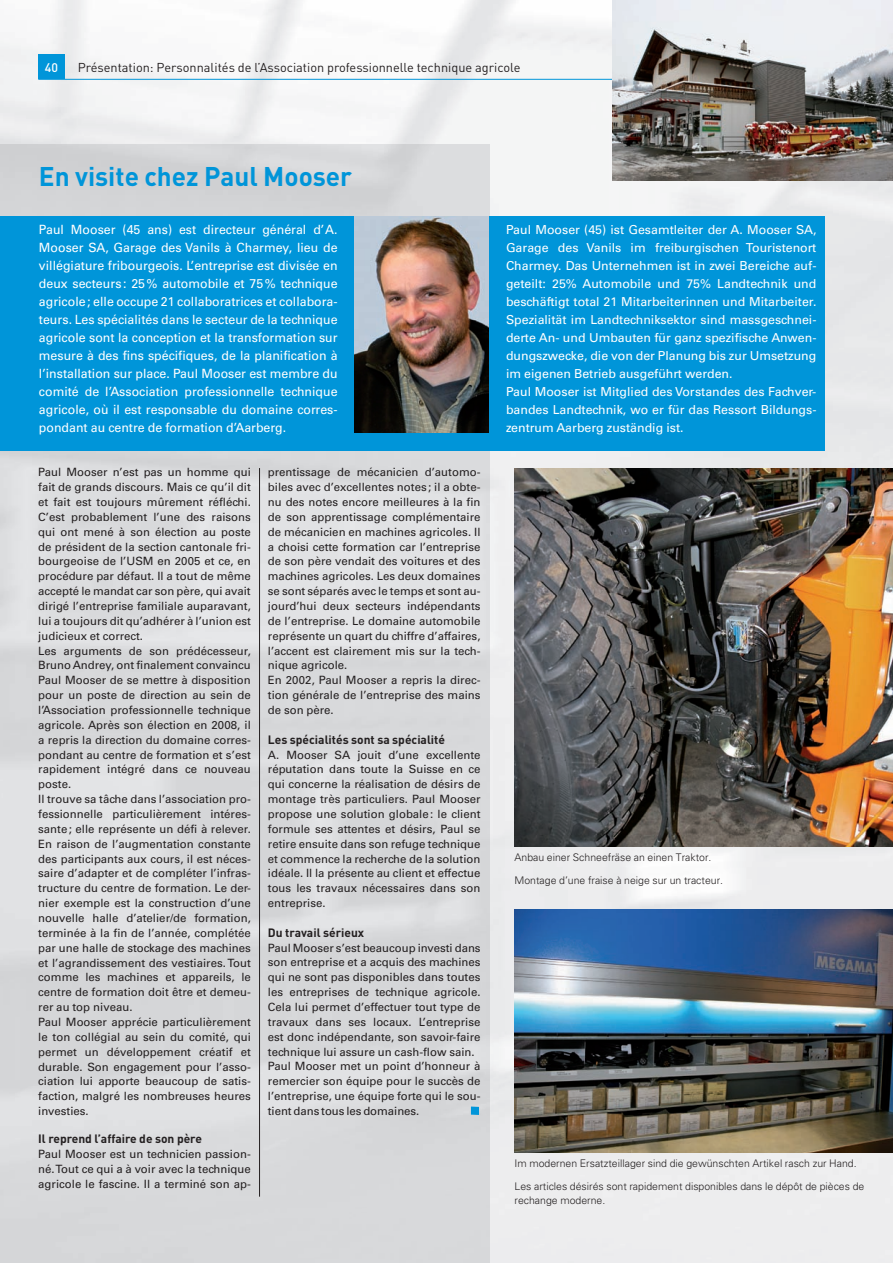
<style>
.page{position:relative;width:893px;height:1263px;background:#fff}
.page>*{position:absolute;margin:0;border:0;box-sizing:border-box;transform-origin:0 0}
.t1{font:700 26.7px "DIN";color:#0095d9}
.t2{font:12.75px/18px "Univers";color:#fff;text-align:justify}
.t3{font:12.75px "DIN";color:#231f20}
.t4{font:12.3px/18px "Univers";color:#fff}
.t5{font:500 12.3px "DIN";color:#fff}
.t6{font:700 12px "DIN";color:#231f20}
.t7{font:11.4px/14.9px "Univers";color:#231f20}
.t8{font:300 10.5px/22.8px "Univers";color:#231f20}
</style>
<div class="page">
<img style="left:489px;top:153px;width:404px;height:1110px">
<div style="left:38px;top:54px;width:27px;height:25px;background:#0095d9"></div>
<hr style="left:38px;top:79px;width:787px;height:1px;background:#0095d9">
<img style="left:0;top:144px;width:489px;height:1119px">
<hr style="left:259px;top:468px;width:1px;height:729px;background:#231f20">
<div style="left:0;top:216px;width:825px;height:234px;background:#0095d9"></div>
<img style="left:355px;top:216px;width:133px;height:216px">
<img style="left:612px;top:0;width:281px;height:180px">
<div style="left:471px;top:1106px;width:8px;height:9px;background:#0095d9"></div>
<img style="left:514px;top:468px;width:379px;height:378px">
<img style="left:514px;top:909px;width:379px;height:243px">
<p class="t5" style="left:45px;top:60px;width:15px">40</p>
<p class="t3" style="left:78px;top:59px;width:444px">Présentation: Personnalités de l’Association professionnelle technique agricole</p>
<h1 class="t1" style="left:39px;top:159px;width:315px">En visite chez Paul Mooser</h1>
<p class="t2" style="left:39px;top:221px;width:300px">Paul Mooser (45 ans) est directeur général d’ A.<br>Mooser SA, Garage des Vanils à Charmey, lieu de villégiature fribourgeois. L’entreprise est divisée en deux secteurs : 25 % automobile et 75 % technique agricole ; elle occupe 21 collaboratrices et collabora&shy;teurs. Les spécialités dans le secteur de la technique agricole sont la conception et la transformation sur mesure à des fins spécifiques, de la planification à l’installation sur place. Paul Mooser est membre du comité de l’Association professionnelle technique agricole, où il est responsable du domaine corres&shy;pondant au centre de formation d’Aarberg.</p>
<p class="t4" style="left:506px;top:221px;width:312px">Paul Mooser (45) ist Gesamtleiter der A. Mooser SA, Garage des Vanils im freiburgischen Touristenort Charmey. Das Unternehmen ist in zwei Bereiche auf&shy;geteilt: 25% Automobile und 75% Landtechnik und beschäftigt total 21 Mitarbeiterinnen und Mitarbeiter.<br>Spezialität im Landtechniksektor sind massgeschnei&shy;derte An- und Umbauten für ganz spezifische Anwen&shy;dungszwecke, die von der Planung bis zur Umsetzung im eigenen Betrieb ausgeführt werden.<br>Paul Mooser ist Mitglied des Vorstandes des Fachver&shy;bandes Landtechnik, wo er für das Ressort Bildungs&shy;zentrum Aarberg zuständig ist.</p>
<p class="t7" style="left:38px;top:465px;width:214px">Paul Mooser n’est pas un homme qui fait de grands discours. Mais ce qu’il dit et fait est toujours mûrement réfléchi.<br>C’est probablement l’une des raisons qui ont mené à son élection au poste de président de la section cantonale fri&shy;bourgeoise de l’USM en 2005 et ce, en procédure par défaut. Il a tout de même accepté le mandat car son père, qui avait dirigé l’entreprise familiale auparavant, lui a toujours dit qu’adhérer à l’union est judicieux et correct.<br>Les arguments de son prédécesseur, Bruno Andrey, ont finalement convaincu Paul Mooser de se mettre à disposition pour un poste de direction au sein de l’Association professionnelle technique agricole. Après son élection en 2008, il a repris la direction du domaine corres&shy;pondant au centre de formation et s’est rapidement intégré dans ce nouveau poste.<br>Il trouve sa tâche dans l’association pro&shy;fessionnelle particulièrement intéres&shy;sante ; elle représente un défi à relever.<br>En raison de l’augmentation constante des participants aux cours, il est néces&shy;saire d’adapter et de compléter l’infras&shy;tructure du centre de formation. Le der&shy;nier exemple est la construction d’une nouvelle halle d’atelier/de formation, terminée à la fin de l’année, complétée par une halle de stockage des machines et l’agrandissement des vestiaires. Tout comme les machines et appareils, le centre de formation doit être et demeu&shy;rer au top niveau.<br>Paul Mooser apprécie particulièrement le ton collégial au sein du comité, qui permet un développement créatif et durable. Son engagement pour l’asso&shy;ciation lui apporte beaucoup de satis&shy;faction, malgré les nombreuses heures investies.</p>
<p class="t6" style="left:38px;top:1131px;width:165px">Il reprend l’affaire de son père</p>
<p class="t7" style="left:38px;top:1147px;width:214px;text-align:justify">Paul Mooser est un technicien passion&shy;né. Tout ce qui a à voir avec la technique agricole le fascine. Il a terminé son ap-</p>
<p class="t7" style="left:268px;top:465px;width:214px">prentissage de mécanicien d’automo&shy;biles avec d’excellentes notes ; il a obte&shy;nu des notes encore meilleures à la fin de son apprentissage complémentaire de mécanicien en machines agricoles. Il a choisi cette formation car l’entreprise de son père vendait des voitures et des machines agricoles. Les deux domaines se sont séparés avec le temps et sont au&shy;jourd’hui deux secteurs indépendants de l’entreprise. Le domaine automobile représente un quart du chiffre d’affaires, l’accent est clairement mis sur la tech&shy;nique agricole.<br>En 2002, Paul Mooser a repris la direc&shy;tion générale de l’entreprise des mains de son père.</p>
<p class="t6" style="left:268px;top:731px;width:179px">Les spécialités sont sa spécialité</p>
<p class="t7" style="left:268px;top:747px;width:214px;text-align:justify">A. Mooser SA jouit d’une excellente réputation dans toute la Suisse en ce qui concerne la réalisation de désirs de montage très particuliers. Paul Mooser propose une solution globale : le client formule ses attentes et désirs, Paul se retire ensuite dans son refuge technique et commence la recherche de la solution idéale. Il la présente au client et effectue tous les travaux nécessaires dans son entreprise.</p>
<p class="t6" style="left:268px;top:924px;width:98px">Du travail sérieux</p>
<p class="t7" style="left:268px;top:940px;width:214px">Paul Mooser s’est beaucoup investi dans son entreprise et a acquis des machines qui ne sont pas disponibles dans toutes les entreprises de technique agricole.<br>Cela lui permet d’effectuer tout type de travaux dans ses locaux. L’entreprise est donc indépendante, son savoir-faire technique lui assure un cash-flow sain.<br>Paul Mooser met un point d’honneur à remercier son équipe pour le succès de l’entreprise, une équipe forte qui le sou&shy;tient dans tous les domaines.</p>
<p class="t8" style="left:514px;top:846px;width:210px">Anbau einer Schneefräse an einen Traktor.<br>Montage d’une fraise à neige sur un tracteur.</p>
<p class="t8" style="left:514px;top:1152px;width:351px">Im modernen Ersatzteillager sind die gewünschten Artikel rasch zur Hand.<br>Les articles désirés sont rapidement disponibles dans le dépôt de pièces de</p>
<p class="t8" style="left:514px;top:1189px;width:92px">rechange moderne.</p>
</div>
